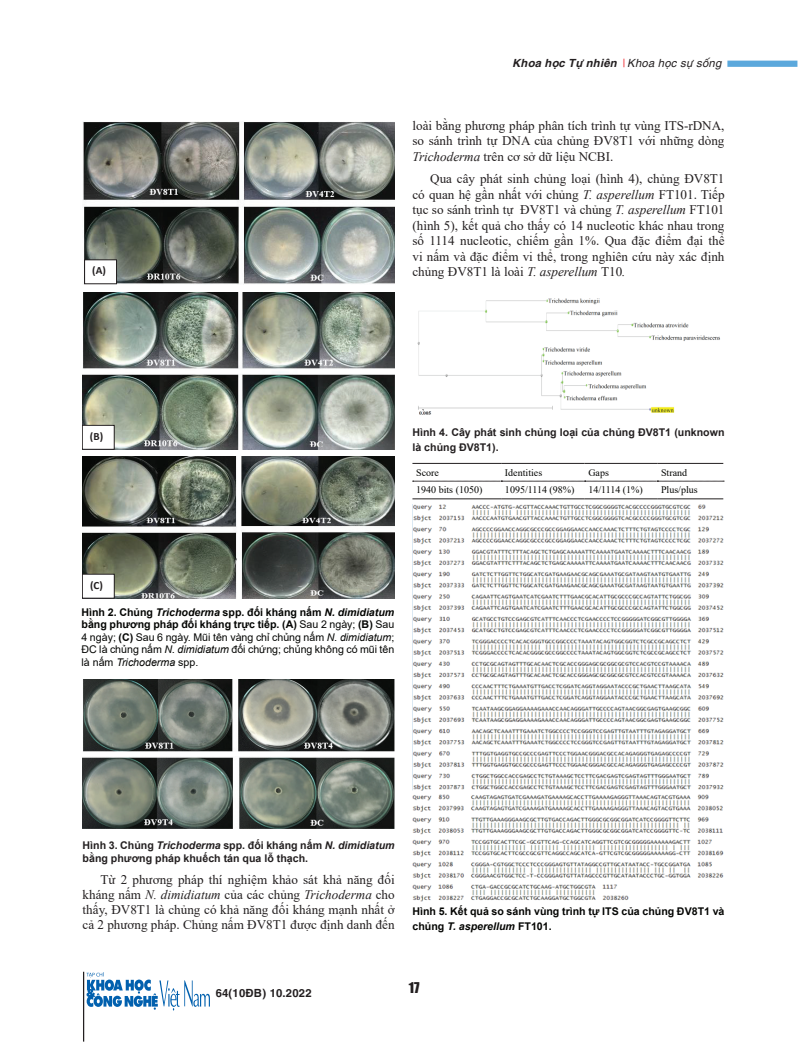
<style>
.page{position:relative;width:798px;height:1042px;background:#fff}
.page>*{position:absolute;margin:0;border:0;box-sizing:border-box;transform-origin:0 0}
.t1{font:13.75px "UTM Impact";color:#231f20}
.t2{font:13.12px/15.4px "Times New Roman";color:#231f20;text-align:justify}
.t3{font:italic 700 11.25px "UTM Helve";color:#231f20}
.t4{font:700 11.25px "UTM Helve";color:#231f20}
.t5{font:700 11.12px "Calibri";color:#231f20}
.t6{font:10.62px/12.5px "Arial";color:#040503;text-align:justify}
.t7{font:700 10.62px/13.1px "Arial";color:#231f20}
.t8{font:700 10.62px/15px "Arial";color:#040503}
.t9{font:10px "Times New Roman";color:#040503}
.s1{font-weight:400;color:#ee1d23}
.s2{font-weight:400}
.s3{font-style:italic}
.s4{font-weight:700}
.s5{font-weight:700;font-style:italic}
</style>
<div class="page">
<hr style="left:83px;top:972px;width:1px;height:69px;background:#231f20">
<svg style="left:86px;top:972px;width:124px;height:38px"></svg>
<div style="left:727px;top:61px;width:70px;height:6px;background:#5ba8dc"></div>
<img style="left:83px;top:679px;width:311px;height:150px">
<img style="left:417px;top:298px;width:303px;height:117px">
<hr style="left:412px;top:499px;width:89px;height:1px;background:#231f20">
<hr style="left:501px;top:499px;width:83px;height:1px;background:#231f20">
<hr style="left:584px;top:499px;width:73px;height:1px;background:#231f20">
<hr style="left:657px;top:499px;width:66px;height:1px;background:#231f20">
<svg style="left:412px;top:463px;width:312px;height:36px"></svg>
<img style="left:412px;top:505px;width:312px;height:396px">
<img style="left:83px;top:121px;width:311px;height:163px">
<img style="left:83px;top:293px;width:311px;height:156px">
<img style="left:83px;top:457px;width:311px;height:141px">
<div style="left:85px;top:260px;width:31px;height:24px;background:#fff"></div>
<div style="left:84px;top:259px;width:33px;height:25px;border:1px solid #231f20"></div>
<div style="left:83px;top:425px;width:31px;height:24px;background:#fff"></div>
<div style="left:83px;top:425px;width:32px;height:25px;border:1px solid #231f20"></div>
<div style="left:83px;top:574px;width:31px;height:24px;background:#fff"></div>
<p class="t5" style="left:92px;top:263px;width:15px">(A)</p>
<p class="t3" style="left:512px;top:53px;width:211px">Khoa học Tự nhiên <span class="s1">/</span><span class="s2">Khoa học sự sống</span></p>
<p class="t2" style="left:412px;top:117px;width:313px">loài bằng phương pháp phân tích trình tự vùng ITS-rDNA, so sánh trình tự DNA của chủng ĐV8T1 với những dòng <span class="s3">Trichoderma</span> trên cơ sở dữ liệu NCBI.</p>
<p class="t2" style="left:412px;top:171px;width:313px;text-indent:18px">Qua cây phát sinh chủng loại (hình 4), chủng ĐV8T1 có quan hệ gần nhất với chủng <span class="s3">T. asperellum</span> FT101. Tiếp tục so sánh trình tự ĐV8T1 và chủng <span class="s3">T. asperellum</span> FT101 (hình 5), kết quả cho thấy có 14 nucleotic khác nhau trong số 1114 nucleotic, chiếm gần 1%. Qua đặc điểm đại thể vi nấm và đặc điểm vi thể, trong nghiên cứu này xác định chủng ĐV8T1 là loài <span class="s3">T. asperellum</span> T10<span class="s3">.</span></p>
<p class="t5" style="left:90px;top:428px;width:15px">(B)</p>
<p class="t7" style="left:412px;top:425px;width:313px;line-height:15px">Hình 4. Cây phát sinh chủng loại của chủng ĐV8T1 (unknown là chủng ĐV8T1).</p>
<p class="t9" style="left:416px;top:465px;width:24px">Score</p>
<p class="t9" style="left:505px;top:465px;width:39px">Identities</p>
<p class="t9" style="left:588px;top:465px;width:22px">Gaps</p>
<p class="t9" style="left:660px;top:465px;width:28px">Strand</p>
<p class="t9" style="left:416px;top:483px;width:68px">1940 bits (1050)</p>
<p class="t9" style="left:505px;top:483px;width:71px">1095/1114 (98%)</p>
<p class="t9" style="left:588px;top:483px;width:56px">14/1114 (1%)</p>
<p class="t9" style="left:660px;top:483px;width:38px">Plus/plus</p>
<p class="t5" style="left:90px;top:577px;width:14px">(C)</p>
<p class="t6" style="left:81px;top:606px;width:314px"><span class="s4">Hình 2. Chủng</span> <span class="s5">Trichoderma</span> <span class="s4">spp. đối kháng nấm</span> <span class="s5">N. dimidiatum </span><span class="s4">bằng phương pháp đối kháng trực tiếp. (A)</span> Sau 2 ngày; <span class="s4">(B)</span> Sau 4 ngày; <span class="s4">(C)</span> Sau 6 ngày. Mũi tên vàng chỉ chủng nấm <span class="s3">N. dimidiatum</span>; ĐC là chủng nấm <span class="s3">N. dimidiatum</span> đối chứng; chủng không có mũi tên là nấm <span class="s3">Trichoderma</span> spp.</p>
<p class="t7" style="left:83px;top:838px;width:313px">Hình 3. Chủng <span class="s3">Trichoderma</span> spp. đối kháng nấm <span class="s3">N. dimidiatum </span>bằng phương pháp khuếch tán qua lỗ thạch.</p>
<p class="t2" style="left:83px;top:871px;width:313px;line-height:15px;text-indent:18px">Từ 2 phương pháp thí nghiệm khảo sát khả năng đối kháng nấm <span class="s3">N. dimidiatum</span> của các chủng <span class="s3">Trichoderma</span> cho thấy, ĐV8T1 là chủng có khả năng đối kháng mạnh nhất ở cả 2 phương pháp. Chủng nấm ĐV8T1 được định danh đến</p>
<p class="t8" style="left:412px;top:904px;width:313px">Hình 5. Kết quả so sánh vùng trình tự ITS của chủng ĐV8T1 và chủng <span class="s3">T. asperellum</span> FT101.</p>
<p class="t4" style="left:215px;top:983px;width:98px">64(10ĐB) 10.2022</p>
<p class="t1" style="left:408px;top:977px;width:12px">17</p>
</div>
